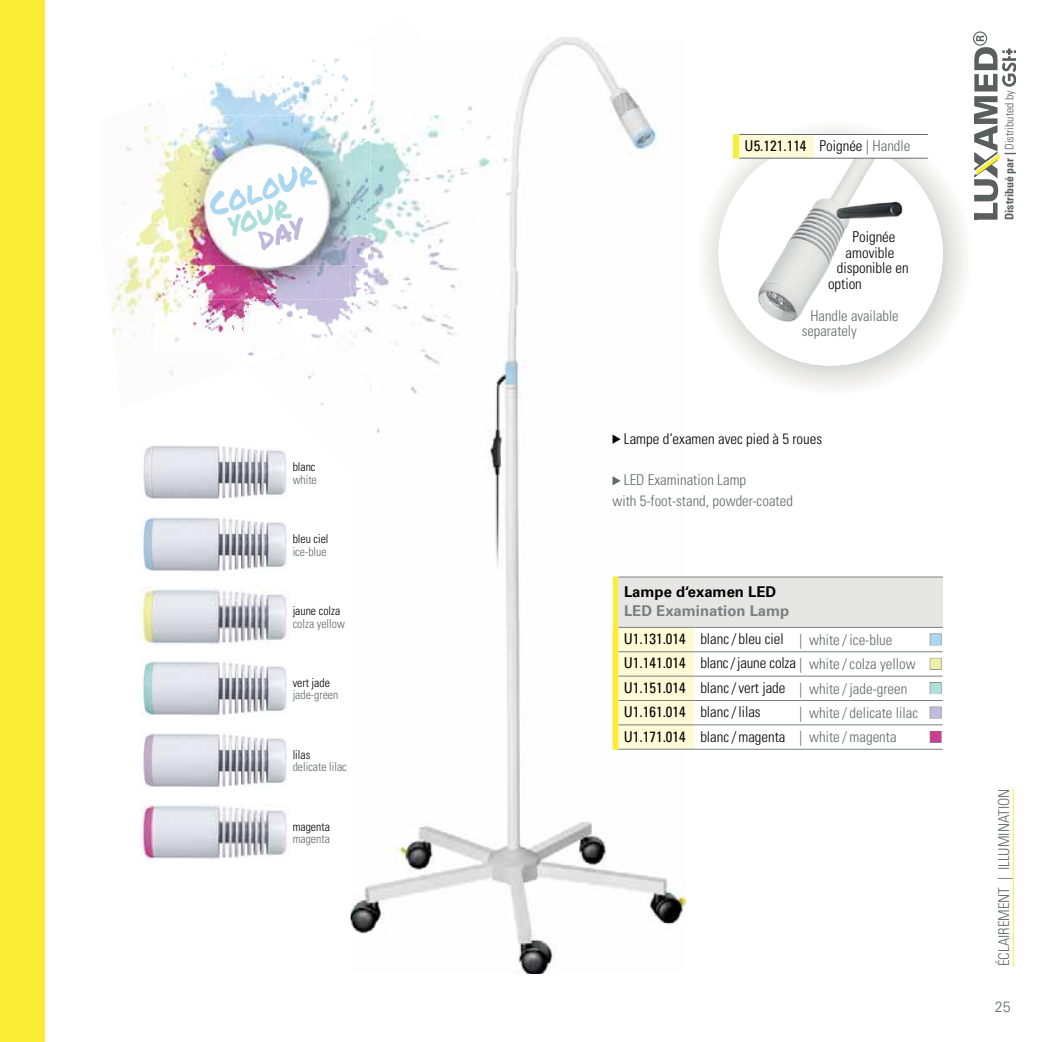
<style>
.page{position:relative;width:1042px;height:1042px;background:#fff}
.page>*{position:absolute;margin:0;border:0;box-sizing:border-box;transform-origin:0 0}
.t1{font:300 condensed 14.88px/24px "Univers LT Std";color:#040000}
.t2{font:300 condensed 14.88px/20.8px "Univers LT Std";color:#646867}
.t3{font:700 14.88px/28.7px "Univers LT Std";color:#7b7f80}
.t4{font:condensed 14.88px "Univers LT Std";color:#040000}
.t5{font:700 14.88px "Univers LT Std";color:#040000}
.t6{font:300 14.88px "Univers LT Std";color:#646867;scale:.96 1}
.t7{font:300 condensed 12.25px "Univers LT Std";color:#646867;scale:.96 1}
.t8{font:300 condensed 12.25px "Univers LT Std";color:#040000;scale:.96 1}
.t9{font:700 condensed 11.72px "Univers LT Std";color:#5b5e5e}
.s1{font-weight:300}
.s2{font-weight:300;color:#646867}
.s3{font-weight:400;font-stretch:condensed;color:#040000}
.s4{font-weight:300;font-stretch:condensed;color:#040000}
.s5{font-weight:300;font-stretch:condensed;color:#646867}
.s6{font-weight:400}
.s7{color:#646867}
.s8{font-weight:400;color:#040000}
.s9{color:#040000}
</style>
<div class="page">
<div style="left:0;top:0;width:45px;height:1042px;background:#faed36"></div>
<hr style="left:1013px;top:789px;width:1px;height:177px;background:#faed36">
<img style="left:108px;top:103px;width:65px;height:273px">
<img style="left:154px;top:172px;width:23px;height:179px">
<img style="left:247px;top:335px;width:104px;height:21px">
<img style="left:317px;top:266px;width:34px;height:69px">
<img style="left:117px;top:202px;width:37px;height:75px">
<img style="left:177px;top:300px;width:140px;height:51px">
<img style="left:276px;top:300px;width:41px;height:42px">
<img style="left:154px;top:191px;width:20px;height:105px">
<img style="left:321px;top:57px;width:19px;height:17px">
<img style="left:165px;top:63px;width:99px;height:109px">
<img style="left:165px;top:172px;width:9px;height:11px">
<img style="left:281px;top:59px;width:34px;height:19px">
<img style="left:286px;top:74px;width:63px;height:41px">
<img style="left:241px;top:78px;width:45px;height:37px">
<img style="left:263px;top:99px;width:28px;height:16px">
<img style="left:165px;top:183px;width:9px;height:83px">
<img style="left:343px;top:266px;width:8px;height:21px">
<img style="left:174px;top:266px;width:77px;height:34px">
<img style="left:251px;top:266px;width:66px;height:34px">
<img style="left:174px;top:115px;width:10px;height:57px">
<img style="left:343px;top:130px;width:8px;height:136px">
<img style="left:185px;top:115px;width:158px;height:151px">
<img style="left:174px;top:172px;width:10px;height:94px">
<img style="left:184px;top:172px;width:133px;height:94px">
<svg style="left:210px;top:166px;width:107px;height:84px"></svg>
<img style="left:351px;top:37px;width:335px;height:937px">
<img style="left:355px;top:37px;width:171px;height:187px">
<img style="left:351px;top:224px;width:183px;height:248px">
<img style="left:357px;top:124px;width:113px;height:181px">
<img style="left:351px;top:305px;width:13px;height:25px">
<img style="left:351px;top:49px;width:19px;height:73px">
<img style="left:368px;top:122px;width:2px;height:144px">
<img style="left:351px;top:122px;width:17px;height:178px">
<svg style="left:351px;top:287px;width:6px;height:23px"></svg>
<svg style="left:351px;top:105px;width:17px;height:17px"></svg>
<svg style="left:612px;top:434px;width:8px;height:10px"></svg>
<svg style="left:612px;top:476px;width:8px;height:9px"></svg>
<div style="left:612px;top:577px;width:6px;height:50px;background:#faed36"></div>
<div style="left:618px;top:577px;width:325px;height:50px;background:#e6e6e5"></div>
<hr style="left:618px;top:577px;width:76px;height:1px;background:#7c8080">
<hr style="left:694px;top:577px;width:249px;height:1px;background:#7c8080">
<svg style="left:973px;top:31px;width:43px;height:189px"></svg>
<img style="left:745px;top:159px;width:198px;height:207px">
<div style="left:733px;top:134px;width:6px;height:24px;background:#faed36"></div>
<div style="left:739px;top:134px;width:75px;height:24px;background:#fdfad7"></div>
<hr style="left:739px;top:134px;width:189px;height:1px;background:#66696a">
<hr style="left:814px;top:158px;width:114px;height:1px;background:#66696a">
<hr style="left:739px;top:158px;width:75px;height:1px;background:#66696a">
<img style="left:142px;top:445px;width:145px;height:54px">
<img style="left:141px;top:517px;width:146px;height:54px">
<img style="left:142px;top:661px;width:145px;height:54px">
<img style="left:141px;top:588px;width:148px;height:56px">
<img style="left:143px;top:733px;width:144px;height:54px">
<img style="left:141px;top:803px;width:148px;height:57px">
<svg style="left:612px;top:627px;width:331px;height:123px"></svg>
<p class="t8" style="left:293px;top:461px;width:25px">blanc</p>
<p class="t7" style="left:293px;top:474px;width:27px">white</p>
<p class="t8" style="left:293px;top:533px;width:39px">bleu ciel</p>
<p class="t7" style="left:293px;top:545px;width:37px">ice-blue</p>
<p class="t8" style="left:293px;top:605px;width:51px">jaune colza</p>
<p class="t7" style="left:293px;top:617px;width:56px">colza yellow</p>
<p class="t8" style="left:293px;top:677px;width:40px">vert jade</p>
<p class="t7" style="left:293px;top:689px;width:49px">jade-green</p>
<p class="t8" style="left:293px;top:748px;width:20px">lilas</p>
<p class="t7" style="left:293px;top:761px;width:58px">delicate lilac</p>
<p class="t8" style="left:293px;top:820px;width:40px">magenta</p>
<p class="t7" style="left:293px;top:833px;width:40px">magenta</p>
<p class="t4" style="left:744px;top:139px;width:167px">U5.121.114 <span class="s1">Poignée</span> <span class="s2">| Handle</span></p>
<p class="t1" style="left:852px;top:225px;width:44px">Poignée</p>
<p class="t1" style="left:845px;top:241px;width:50px">amovible</p>
<p class="t1" style="left:837px;top:257px;width:73px">disponible en</p>
<p class="t1" style="left:828px;top:273px;width:35px">option</p>
<p class="t2" style="left:802px;top:308px;width:98px;line-height:15.8px;text-indent:9px">Handle available separately</p>
<p class="t1" style="left:624px;top:427px;width:200px">Lampe d‘examen avec pied à 5 roues</p>
<p class="t2" style="left:612px;top:471px;width:182px;text-indent:11px">LED Examination Lamp<br>with 5-foot-stand, powder-coated</p>
<p class="t5" style="left:624px;top:584px;width:154px">Lampe d‘examen LED</p>
<p class="t3" style="left:624px;top:597px;width:270px">LED Examination Lamp<br><span class="s3">U1.131.014</span> <span class="s4">blanc / bleu ciel</span> <span class="s5">| white / ice-blue</span></p>
<p class="t1" style="left:624px;top:653px;width:293px"><span class="s6">U1.141.014</span> blanc / jaune colza <span class="s7">| white / colza yellow<br></span><span class="s6">U1.151.014</span> blanc / vert jade <span class="s7">| white / jade-green<br></span><span class="s6">U1.161.014</span> blanc / lilas</p>
<p class="t2" style="left:624px;top:701px;width:296px;line-height:24.3px;text-indent:175px">| white / delicate lilac<br><span class="s8">U1.171.014</span> <span class="s9">blanc / magenta</span> | white / magenta</p>
<p class="t9" style="left:1003px;top:220px;width:131px;rotate:-90deg">Distribué par | <span class="s1">Distributed by</span></p>
<p class="t2" style="left:994px;top:966px;width:179px;rotate:-90deg">ÉCLAIREMENT | ILLUMINATION</p>
<p class="t6" style="left:995px;top:998px;width:18px">25</p>
</div>
